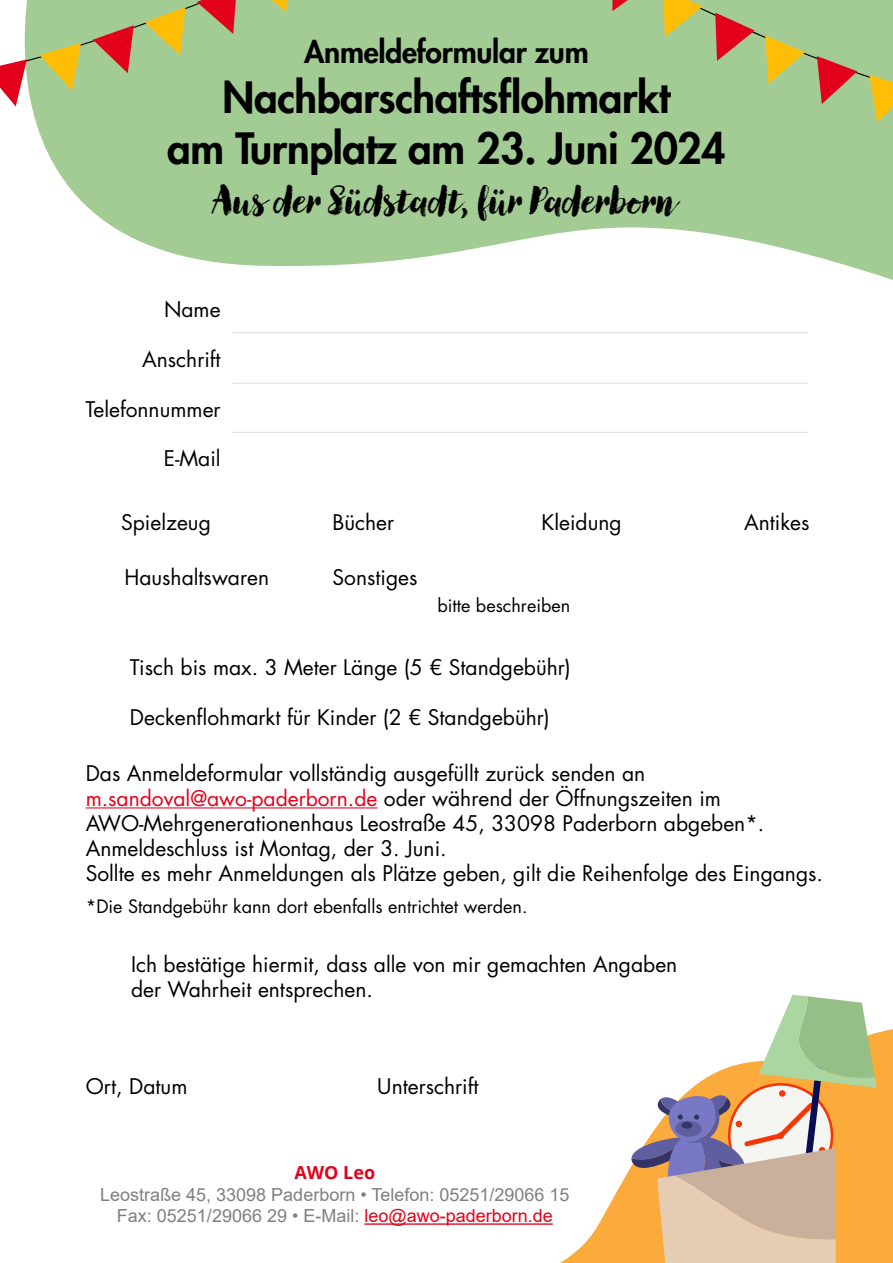
<style>
.page{position:relative;width:893px;height:1263px;background:#fff}
.page>*{position:absolute;margin:0;border:0;box-sizing:border-box;transform-origin:0 0}
.t1{font:800 42px/50.4px "Futura Std";letter-spacing:-.01em;color:#000;text-align:center}
.t2{font:800 37.5px "Canvas Script";letter-spacing:-.01em;color:#000}
.t3{font:800 30px "Futura Std";letter-spacing:-.01em;color:#000}
.t4{font:21px/25.2px "Futura Std";color:#000}
.t5{font:18px/21.6px "Arial";color:#808080;text-align:center}
.t6{font:18px "Futura Std";color:#000}
.t7{font:700 18px "Open Sans";color:#e3001a}
.s1{color:#e3001a}
</style>
<div class="page">
<svg style="left:560px;top:1029px;width:333px;height:234px"></svg>
<svg style="left:15px;top:0;width:878px;height:383px"></svg>
<svg style="left:0;top:0;width:370px;height:106px;background:#afc18a"></svg>
<div style="left:443px;top:0;width:450px;height:127px;background:#a3cc94"></div>
<svg style="left:869px;top:75px;width:24px;height:48px"></svg>
<svg style="left:817px;top:56px;width:40px;height:48px;background:#c26858"></svg>
<svg style="left:765px;top:36px;width:40px;height:48px;background:#cfc44e"></svg>
<svg style="left:715px;top:13px;width:40px;height:48px;background:#c16858"></svg>
<svg style="left:663px;top:0;width:39px;height:37px"></svg>
<svg style="left:612px;top:0;width:16px;height:11px"></svg>
<svg style="left:631px;top:994px;width:245px;height:269px"></svg>
<hr style="left:232px;top:332px;width:576px;height:1px;background:#d7dcdf">
<hr style="left:232px;top:383px;width:576px;height:1px;background:#d7dcdf">
<hr style="left:232px;top:432px;width:576px;height:1px;background:#d7dcdf">
<hr style="left:86px;top:807px;width:291px;height:1px;background:#e3001a">
<hr style="left:364px;top:1223px;width:189px;height:2px;background:#e3001a">
<h3 class="t3" style="left:304px;top:33px;width:286px">Anmeldeformular zum</h3>
<h1 class="t1" style="left:167px;top:73px;width:560px">Nachbarschaftsflohmarkt<br>am Turnplatz am 23. Juni 2024</h1>
<h2 class="t2" style="left:214px;top:176px;width:464px">Aus der Südstadt, für Paderborn</h2>
<p class="t4" style="left:164px;top:297px;width:58px">Name</p>
<p class="t4" style="left:142px;top:347px;width:80px">Anschrift</p>
<p class="t4" style="left:86px;top:396px;width:137px">Telefonnummer</p>
<p class="t4" style="left:164px;top:446px;width:58px">E-Mail</p>
<p class="t4" style="left:121px;top:509px;width:91px">Spielzeug</p>
<p class="t4" style="left:332px;top:509px;width:63px">Bücher</p>
<p class="t4" style="left:542px;top:509px;width:82px">Kleidung</p>
<p class="t4" style="left:744px;top:509px;width:67px">Antikes</p>
<p class="t4" style="left:124px;top:565px;width:146px">Haushaltswaren</p>
<p class="t4" style="left:332px;top:565px;width:87px">Sonstiges</p>
<p class="t6" style="left:437px;top:594px;width:134px">bitte beschreiben</p>
<p class="t4" style="left:130px;top:655px;width:442px">Tisch bis max. 3 Meter Länge (5 € Standgebühr)</p>
<p class="t4" style="left:130px;top:705px;width:422px">Deckenflohmarkt für Kinder (2 € Standgebühr)</p>
<p class="t4" style="left:86px;top:760px;width:739px">Das Anmeldeformular vollständig ausgefüllt zurück senden an <span class="s1">m.sandoval@awo-paderborn.de</span> oder während der Öffnungszeiten im AWO-Mehrgenerationenhaus Leostraße 45, 33098 Paderborn abgeben*.<br>Anmeldeschluss ist Montag, der 3. Juni.<br>Sollte es mehr Anmeldungen als Plätze geben, gilt die Reihenfolge des Eingangs.</p>
<p class="t6" style="left:86px;top:895px;width:443px">*Die Standgebühr kann dort ebenfalls entrichtet werden.</p>
<p class="t4" style="left:131px;top:952px;width:548px">Ich bestätige hiermit, dass alle von mir gemachten Angaben der Wahrheit entsprechen.</p>
<p class="t4" style="left:86px;top:1074px;width:103px">Ort, Datum</p>
<p class="t4" style="left:377px;top:1074px;width:103px">Unterschrift</p>
<p class="t7" style="left:294px;top:1160px;width:82px">AWO Leo</p>
<p class="t5" style="left:100px;top:1183px;width:471px">Leostraße 45, 33098 Paderborn • Telefon: 05251/29066 15<br>Fax: 05251/29066 29 • E-Mail: <span class="s1">leo@awo-paderborn.de</span></p>
</div>
